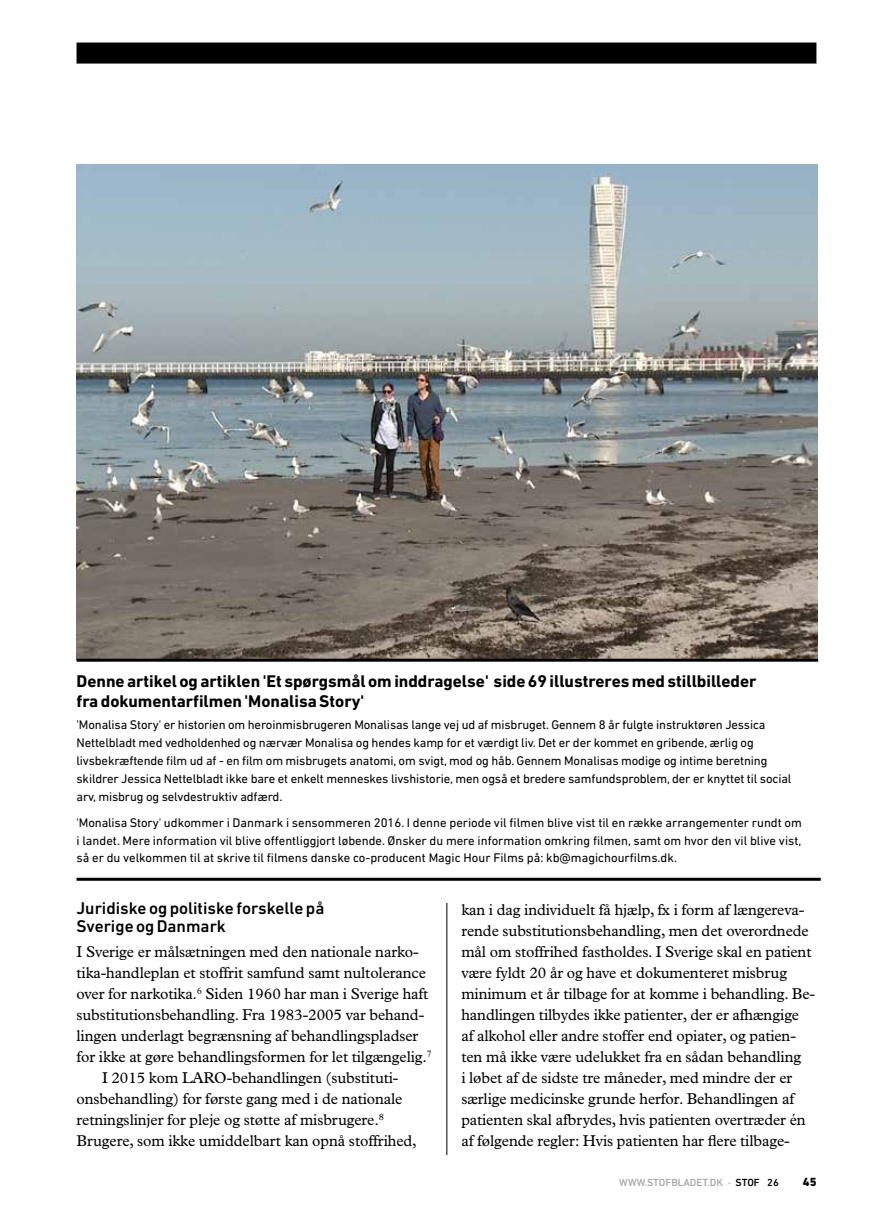
<style>
.page{position:relative;width:893px;height:1221px;background:#fff}
.page>*{position:absolute;margin:0;border:0;box-sizing:border-box;transform-origin:0 0}
.t1{font:700 17.25px/19.5px "DIN Next LT Pro";color:#000}
.t2{font:500 17.25px/18px "DIN Next LT Pro";color:#000}
.t3{font:15.75px/21px "Plantin";letter-spacing:-.005em;color:#000}
.t4{font:12.75px/18px "DIN Next LT Pro";letter-spacing:-.01em;color:#000}
.t5{font:800 12px "DIN Next LT Pro";color:#000}
.t6{font:500 10.5px "DIN Next LT Pro";color:#a7a9ac}
.s1{color:#000}
</style>
<div class="page">
<div style="left:77px;top:43px;width:739px;height:21px;background:#000"></div>
<hr style="left:446px;top:902px;width:1px;height:252px;background:#000">
<img style="left:77px;top:165px;width:740px;height:493px">
<hr style="left:77px;top:877px;width:744px;height:3px;background:#000">
<hr style="left:77px;top:658px;width:741px;height:3px;background:#000">
<p class="t1" style="left:77px;top:671px;width:681px">Denne artikel og artiklen 'Et spørgsmål om inddragelse' side 69 illustreres med stillbilleder fra dokumentarfilmen 'Monalisa Story'</p>
<p class="t4" style="left:77px;top:715px;width:716px">'Monalisa Story' er historien om heroinmisbrugeren Monalisas lange vej ud af misbruget. Gennem 8 år fulgte instruktøren Jessica Nettelbladt med vedholdenhed og nærvær Monalisa og hendes kamp for et værdigt liv. Det er der kommet en gribende, ærlig og livsbekræftende film ud af - en film om misbrugets anatomi, om svigt, mod og håb. Gennem Monalisas modige og intime beretning skildrer Jessica Nettelbladt ikke bare et enkelt menneskes livshistorie, men også et bredere samfundsproblem, der er knyttet til social arv, misbrug og selvdestruktiv adfærd.</p>
<p class="t4" style="left:77px;top:814px;width:727px;line-height:17.2px;text-align:justify">'Monalisa Story' udkommer i Danmark i sensommeren 2016. I denne periode vil filmen blive vist til en række arrangementer rundt om i landet. Mere information vil blive offentliggjort løbende. Ønsker du mere information omkring filmen, samt om hvor den vil blive vist, så er du velkommen til at skrive til filmens danske co-producent Magic Hour Films på: kb@magichourfilms.dk.</p>
<p class="t2" style="left:77px;top:898px;width:249px">Juridiske og politiske forskelle på<br>Sverige og Danmark</p>
<p class="t3" style="left:77px;top:940px;width:344px">I Sverige er målsætningen med den nationale narko-</p>
<p class="t3" style="left:77px;top:961px;width:351px">tika-handleplan et stoffrit samfund samt nultolerance</p>
<p class="t3" style="left:77px;top:982px;width:353px">over for narkotika.<sup>6</sup> Siden 1960 har man i Sverige haft</p>
<p class="t3" style="left:77px;top:1003px;width:349px">substitutionsbehandling. Fra 1983-2005 var behand-</p>
<p class="t3" style="left:77px;top:1024px;width:343px">lingen underlagt begrænsning af behandlingspladser</p>
<p class="t3" style="left:77px;top:1045px;width:357px">for ikke at gøre behandlingsformen for let tilgængelig.<sup>7</sup></p>
<p class="t3" style="left:102px;top:1066px;width:298px">I 2015 kom LARO-behandlingen (substituti-</p>
<p class="t3" style="left:77px;top:1087px;width:327px">onsbehandling) for første gang med i de nationale</p>
<p class="t3" style="left:77px;top:1108px;width:309px">retningslinjer for pleje og støtte af misbrugere.<sup>8</sup></p>
<p class="t3" style="left:77px;top:1129px;width:342px">Brugere, som ikke umiddelbart kan opnå stoffrihed,</p>
<p class="t3" style="left:461px;top:898px;width:355px">kan i dag individuelt få hjælp, fx i form af længereva&shy;rende substitutionsbehandling, men det overordnede mål om stoffrihed fastholdes. I Sverige skal en patient være fyldt 20 år og have et dokumenteret misbrug minimum et år tilbage for at komme i behandling. Be&shy;handlingen tilbydes ikke patienter, der er afhængige<br>af alkohol eller andre stoffer end opiater, og patien&shy;ten må ikke være udelukket fra en sådan behandling<br>i løbet af de sidste tre måneder, med mindre der er særlige medicinske grunde herfor. Behandlingen af patienten skal afbrydes, hvis patienten overtræder én af følgende regler: Hvis patienten har flere tilbage-</p>
<p class="t6" style="left:619px;top:1175px;width:161px">WWW.STOFBLADET.DK · <span class="s1">STOF 26</span></p>
<p class="t5" style="left:803px;top:1174px;width:15px">45</p>
</div>
